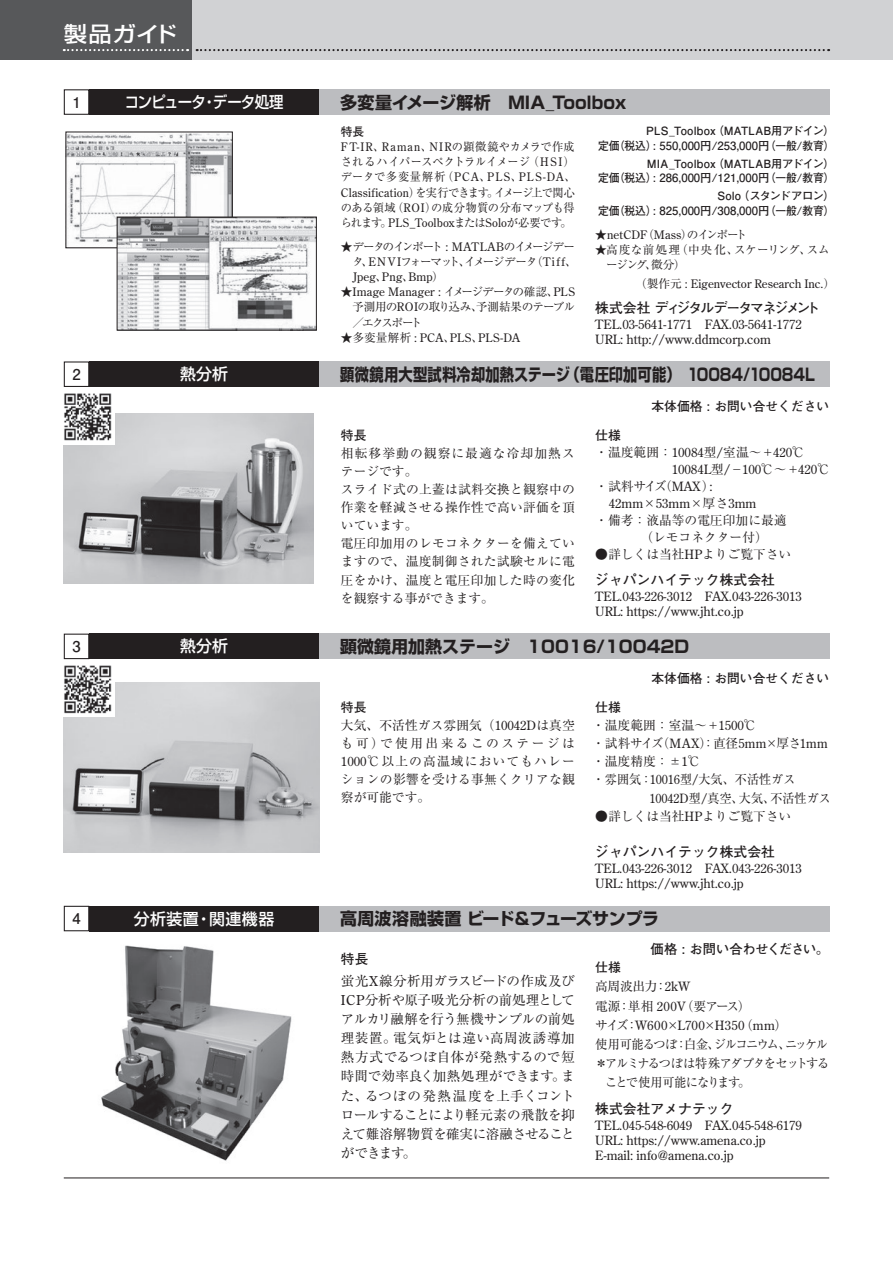
<style>
.page{position:relative;width:893px;height:1263px;background:#fff}
.page>*{position:absolute;margin:0;border:0;box-sizing:border-box;transform-origin:0 0}
.t1{font:500 21.3px "Shin Go Pr 6 N";letter-spacing:.02em;color:#fff;scale:1.1 1}
.t2{font:700 16.95px "Shin Go Pr 6 N";color:#231f20}
.t3{font:700 16.95px "Shin Go Pr 6 N";color:#231f20;scale:.84 1}
.t4{font:500 15.9px "Shin Go Pr 6 N";letter-spacing:-.055em;color:#fff;scale:.9 1}
.t5{font:500 15.9px "Shin Go Pr 6 N";letter-spacing:.025em;color:#fff}
.t6{font:500 15.9px "Shin Go Pr 6 N";color:#fff}
.t7{font:700 14.85px "Futo Go B101 Pr 6 N";color:#231f20}
.t8{font:700 13.8px "Futo Go B101 Pr 6 N";color:#231f20}
.t9{font:700 13.8px "Futo Go B101 Pr 6 N";letter-spacing:-.11em;color:#231f20}
.t10{font:13.5px/19.2px "Ryumin Pr 6 N";letter-spacing:-.05em;color:#231f20;text-align:justify}
.t11{font:700 13.5px "Futo Go B101 Pr 6 N";color:#231f20}
.t12{font:700 13.35px "Futo Go B101 Pr 6 N";letter-spacing:-.02em;color:#231f20}
.t13{font:12.75px/14.9px "Century Old Style Std";color:#231f20}
.t14{font:12.75px/18.1px "Ryumin Pr 6 N";color:#231f20;text-align:justify}
.t15{font:12.75px/18.1px "Ryumin Pr 6 N";letter-spacing:.02em;color:#231f20}
.t16{font:700 12.75px "Futo Go B101 Pr 6 N";color:#231f20}
.t17{font:12.75px "Ryumin Pr 6 N";letter-spacing:-.095em;color:#231f20;scale:.96 1}
.t18{font:12.75px/19.2px "Ryumin Pr 6 N";letter-spacing:-.03em;color:#231f20}
.t19{font:12.75px "Ryumin Pr 6 N";letter-spacing:-.055em;color:#231f20}
.t20{font:12.75px "Century Old Style Std";letter-spacing:.025em;color:#231f20}
.t21{font:12.75px "Ryumin Pr 6 N";letter-spacing:-.115em;color:#231f20;scale:.96 1}
.t22{font:12.75px "Ryumin Pr 6 N";color:#231f20;scale:.95 1}
.t23{font:11.7px "Century Old Style Std";letter-spacing:.01em;color:#231f20}
.t24{font:11.7px/15.1px "Ryumin Pr 6 N";letter-spacing:-.07em;color:#231f20;text-align:justify;scale:.96 1}
.t25{font:11.7px/15.1px "Ryumin Pr 6 N";letter-spacing:-.125em;color:#231f20;text-align:right}
.t26{font:11.7px "Century Old Style Std";letter-spacing:.01em;color:#231f20;scale:.96 1}
.t27{font:11.7px/15.1px "Ryumin Pr 6 N";letter-spacing:-.07em;color:#231f20}
.t28{font:11.7px/15.1px "Ryumin Pr 6 N";letter-spacing:.015em;color:#231f20}
.t29{font:11.7px "Century Old Style Std";letter-spacing:.12em;color:#231f20;scale:.96 1}
.t30{font:700 11.7px "Futo Go B101 Pr 6 N";color:#231f20}
.t31{font:700 11.4px/14.5px "Futo Go B101 Pr 6 N";color:#231f20;text-align:right}
.s1{font-family:"Ryumin Pr 6 N"}
.s2{font-family:"Century Old Style Std"}
</style>
<div class="page">
<div style="left:190px;top:0;width:703px;height:60px;background:#d1d2d4"></div>
<div style="left:0;top:0;width:191px;height:60px;background:#57585a"></div>
<hr style="left:64px;top:1178px;width:765px;height:1px;background:#231f20">
<svg style="left:197px;top:49px;width:632px;height:2px"></svg>
<svg style="left:64px;top:49px;width:124px;height:2px"></svg>
<div style="left:319px;top:89px;width:510px;height:26px;background:#bcbdc0"></div>
<div style="left:89px;top:89px;width:230px;height:26px;background:#231f20"></div>
<div style="left:64px;top:89px;width:25px;height:26px;border:1px solid #231f20"></div>
<img style="left:68px;top:134px;width:162px;height:112px">
<img style="left:119px;top:219px;width:195px;height:109px">
<div style="left:117px;top:217px;width:199px;height:113px;border:1px solid #231f20"></div>
<div style="left:319px;top:634px;width:510px;height:25px;background:#bcbdc0"></div>
<div style="left:319px;top:361px;width:510px;height:26px;background:#bcbdc0"></div>
<div style="left:89px;top:634px;width:230px;height:25px;background:#231f20"></div>
<div style="left:89px;top:361px;width:230px;height:26px;background:#231f20"></div>
<div style="left:64px;top:634px;width:25px;height:25px;border:1px solid #231f20"></div>
<div style="left:64px;top:361px;width:25px;height:26px;border:1px solid #231f20"></div>
<img style="left:64px;top:413px;width:249px;height:170px">
<img style="left:64px;top:682px;width:255px;height:171px">
<img style="left:64px;top:393px;width:51px;height:51px">
<img style="left:64px;top:665px;width:51px;height:51px">
<img style="left:101px;top:945px;width:191px;height:216px">
<div style="left:319px;top:906px;width:510px;height:25px;background:#bcbdc0"></div>
<div style="left:89px;top:906px;width:230px;height:25px;background:#231f20"></div>
<div style="left:64px;top:906px;width:25px;height:25px;border:1px solid #231f20"></div>
<h1 class="t1" style="left:64px;top:17px;width:105px">製品ガイド</h1>
<p class="t7" style="left:72px;top:90px;width:10px">1</p>
<p class="t4" style="left:125px;top:89px;width:178px">コンピュータ・データ処理</p>
<p class="t7" style="left:72px;top:362px;width:10px">2</p>
<p class="t6" style="left:180px;top:361px;width:49px">熱分析</p>
<p class="t7" style="left:72px;top:634px;width:10px">3</p>
<p class="t6" style="left:180px;top:633px;width:49px">熱分析</p>
<p class="t7" style="left:72px;top:907px;width:10px">4</p>
<p class="t5" style="left:134px;top:905px;width:142px">分析装置・関連機器</p>
<h2 class="t2" style="left:340px;top:89px;width:288px">多変量イメージ解析　MIA_Toolbox</h2>
<p class="t31" style="left:598px;top:123px;width:238px">PLS_Toolbox（MATLAB用アドイン）<br>定価（税込）: 550,000円/253,000円（一般/教育）</p>
<p class="t31" style="left:598px;top:156px;width:238px">MIA_Toolbox（MATLAB用アドイン）<br>定価（税込）: 286,000円/121,000円（一般/教育）</p>
<p class="t31" style="left:598px;top:188px;width:238px">Solo（スタンドアロン）<br>定価（税込）: 825,000円/308,000円（一般/教育）</p>
<p class="t30" style="left:341px;top:122px;width:25px">特長</p>
<p class="t29" style="left:341px;top:139px;width:245px">F T-IR<span class="s1">、</span>Raman<span class="s1">、</span>NIR<span class="s1">の顕微鏡やカメラで作成</span></p>
<p class="t24" style="left:341px;top:154px;width:246px">されるハイパースペクトラルイメージ（<span class="s2">HSI</span>）データで多変量解析（<span class="s2">PCA</span>、<span class="s2">PLS</span>、<span class="s2">PLS-DA</span>、<span class="s2">Classification</span>）を実行できます。イメージ上で関心のある領域（<span class="s2">ROI</span>）の成分物質の分布マップも得</p>
<p class="t26" style="left:341px;top:215px;width:242px"><span class="s1">られます。</span>PLS_Toolbox<span class="s1">または</span>Solo<span class="s1">が必要です。</span></p>
<p class="t25" style="left:341px;top:238px;width:237px">★データのインポート <span class="s2">: MATLAB</span>のイメージデータ、<span class="s2">ENVI</span>フォーマット、イメージデータ（<span class="s2">Tiff</span>、</p>
<p class="t23" style="left:353px;top:269px;width:92px">Jpeg<span class="s1">、</span>Png<span class="s1">、</span>Bmp<span class="s1">）</span></p>
<p class="t23" style="left:341px;top:284px;width:235px"><span class="s1">★</span> Image Manager : <span class="s1">イメージデータの確認、</span>PLS</p>
<p class="t27" style="left:352px;top:299px;width:224px">予測用の<span class="s2">ROI</span>の取り込み、予測結果のテーブル／エクスポート</p>
<p class="t23" style="left:341px;top:330px;width:181px"><span class="s1">★多変量解析</span> : PCA<span class="s1">、</span>PLS<span class="s1">、</span>PLS-DA</p>
<p class="t23" style="left:595px;top:227px;width:153px"><span class="s1">★</span> netCDF<span class="s1">（</span>Mass<span class="s1">）のインポート</span></p>
<p class="t28" style="left:606px;top:241px;width:225px;text-indent:-11px">★高度な前処理（中央化、スケーリング、スムージング、微分）</p>
<p class="t23" style="left:635px;top:277px;width:201px"><span class="s1">（製作元</span> : Eigenvector Research Inc.<span class="s1">）</span></p>
<p class="t9" style="left:595px;top:297px;width:226px">株式会社ディジタルデータマネジメント</p>
<p class="t13" style="left:595px;top:317px;width:208px">TEL.03-5641-1771 FAX.03-5641-1772<br>URL: http://www.ddmcorp.com</p>
<h2 class="t3" style="left:340px;top:361px;width:567px">顕微鏡用大型試料冷却加熱ステージ（電圧印加可能）　10084/10084L</h2>
<p class="t16" style="left:652px;top:396px;width:179px">本体価格 : お問い合せください</p>
<p class="t16" style="left:341px;top:425px;width:27px">特長</p>
<p class="t15" style="left:341px;top:443px;width:235px">相転移挙動の観察に最適な冷却加熱ステージです。<br>スライド式の上蓋は試料交換と観察中の作業を軽減させる操作性で高い評価を頂いています。<br>電圧印加用のレモコネクターを備えていますので、温度制御された試験セルに電圧をかけ、温度と電圧印加した時の変化を観察する事ができます。</p>
<p class="t16" style="left:595px;top:425px;width:27px">仕様</p>
<p class="t14" style="left:595px;top:442px;width:211px">・温度範囲：<span class="s2">10084</span>型<span class="s2">/</span>室温～＋<span class="s2">420</span>℃</p>
<p class="t13" style="left:672px;top:462px;width:160px">10084L<span class="s1">型</span>/<span class="s1">－</span>100<span class="s1">℃～＋</span>420<span class="s1">℃</span></p>
<p class="t14" style="left:595px;top:476px;width:121px">・試料サイズ（<span class="s2">MAX</span>）<span class="s2">:</span></p>
<p class="t13" style="left:609px;top:496px;width:149px">42mm<span class="s1">×</span>53mm<span class="s1">×厚さ</span>3mm</p>
<p class="t14" style="left:640px;top:511px;width:148px;line-height:17px;text-indent:-45px">・備考：液晶等の電圧印加に最適（レモコネクター付）</p>
<p class="t14" style="left:595px;top:544px;width:198px">●詳しくは当社<span class="s2">HP</span>よりご覧下さい</p>
<p class="t8" style="left:595px;top:569px;width:181px">ジャパンハイテック株式会社</p>
<p class="t13" style="left:595px;top:589px;width:208px">TEL.043-226-3012 FAX.043-226-3013<br>URL: https://www.jht.co.jp</p>
<h2 class="t2" style="left:340px;top:633px;width:351px">顕微鏡用加熱ステージ　10016/10042D</h2>
<p class="t16" style="left:341px;top:697px;width:27px">特長</p>
<p class="t14" style="left:341px;top:716px;width:235px">大気、不活性ガス雰囲気（<span class="s2">10042D</span>は真空も可）で使用出来るこのステージは<span class="s2">1000</span>℃以上の高温域においてもハレーションの影響を受ける事無くクリアな観察が可能です。</p>
<p class="t16" style="left:652px;top:668px;width:179px">本体価格 : お問い合せください</p>
<p class="t16" style="left:595px;top:697px;width:27px">仕様</p>
<p class="t14" style="left:592px;top:716px;width:166px">・温度範囲：室温～＋<span class="s2">1500</span>℃</p>
<p class="t19" style="left:592px;top:733px;width:237px">・試料サイズ（<span class="s2">MAX</span>）：直径<span class="s2">5mm</span>×厚さ<span class="s2">1mm</span></p>
<p class="t14" style="left:592px;top:752px;width:110px">・温度精度：±<span class="s2">1</span>℃</p>
<p class="t14" style="left:592px;top:770px;width:205px">・雰囲気：<span class="s2">10016</span>型<span class="s2">/</span>大気、不活性ガス</p>
<p class="t22" style="left:649px;top:788px;width:193px"><span class="s2">10042D</span>型<span class="s2">/</span>真空、大気、不活性ガス</p>
<p class="t14" style="left:595px;top:806px;width:198px">●詳しくは当社<span class="s2">HP</span>よりご覧下さい</p>
<p class="t8" style="left:595px;top:841px;width:181px">ジャパンハイテック株式会社</p>
<p class="t13" style="left:595px;top:861px;width:208px">TEL.043-226-3012 FAX.043-226-3013<br>URL: https://www.jht.co.jp</p>
<h2 class="t2" style="left:340px;top:905px;width:320px">高周波溶融装置 ビード＆フューズサンプラ</h2>
<p class="t12" style="left:650px;top:938px;width:180px">価格 : お問い合わせください。</p>
<p class="t11" style="left:341px;top:948px;width:29px">特長</p>
<p class="t10" style="left:341px;top:970px;width:235px">蛍光<span class="s2">X</span>線分析用ガラスビードの作成及び<span class="s2">ICP</span>分析や原子吸光分析の前処理としてアルカリ融解を行う無機サンプルの前処理装置。電気炉とは違い高周波誘導加熱方式でるつぼ自体が発熱するので短時間で効率良く加熱処理ができます。また、るつぼの発熱温度を上手くコントロールすることにより軽元素の飛散を抑えて難溶解物質を確実に溶融させることができます。</p>
<p class="t16" style="left:595px;top:957px;width:27px">仕様</p>
<p class="t18" style="left:595px;top:976px;width:157px">高周波出力：<span class="s2">2kW<br></span>電源：単相 <span class="s2">200V</span>（要アース）</p>
<p class="t20" style="left:595px;top:1017px;width:194px"><span class="s1">サイズ：</span>W600<span class="s1">×</span>L700<span class="s1">×</span>H350<span class="s1">（</span>mm<span class="s1">）</span></p>
<p class="t21" style="left:595px;top:1034px;width:244px">使用可能るつぼ：白金、ジルコニウム、ニッケル</p>
<p class="t17" style="left:595px;top:1053px;width:246px">＊アルミナるつぼは特殊アダプタをセットする</p>
<p class="t17" style="left:605px;top:1072px;width:153px">ことで使用可能になります。</p>
<p class="t8" style="left:595px;top:1098px;width:140px">株式会社アメナテック</p>
<p class="t13" style="left:595px;top:1118px;width:208px">TEL.045-548-6049 FAX.045-548-6179<br>URL: https://www.amena.co.jp<br>E-mail: info@amena.co.jp</p>
</div>
